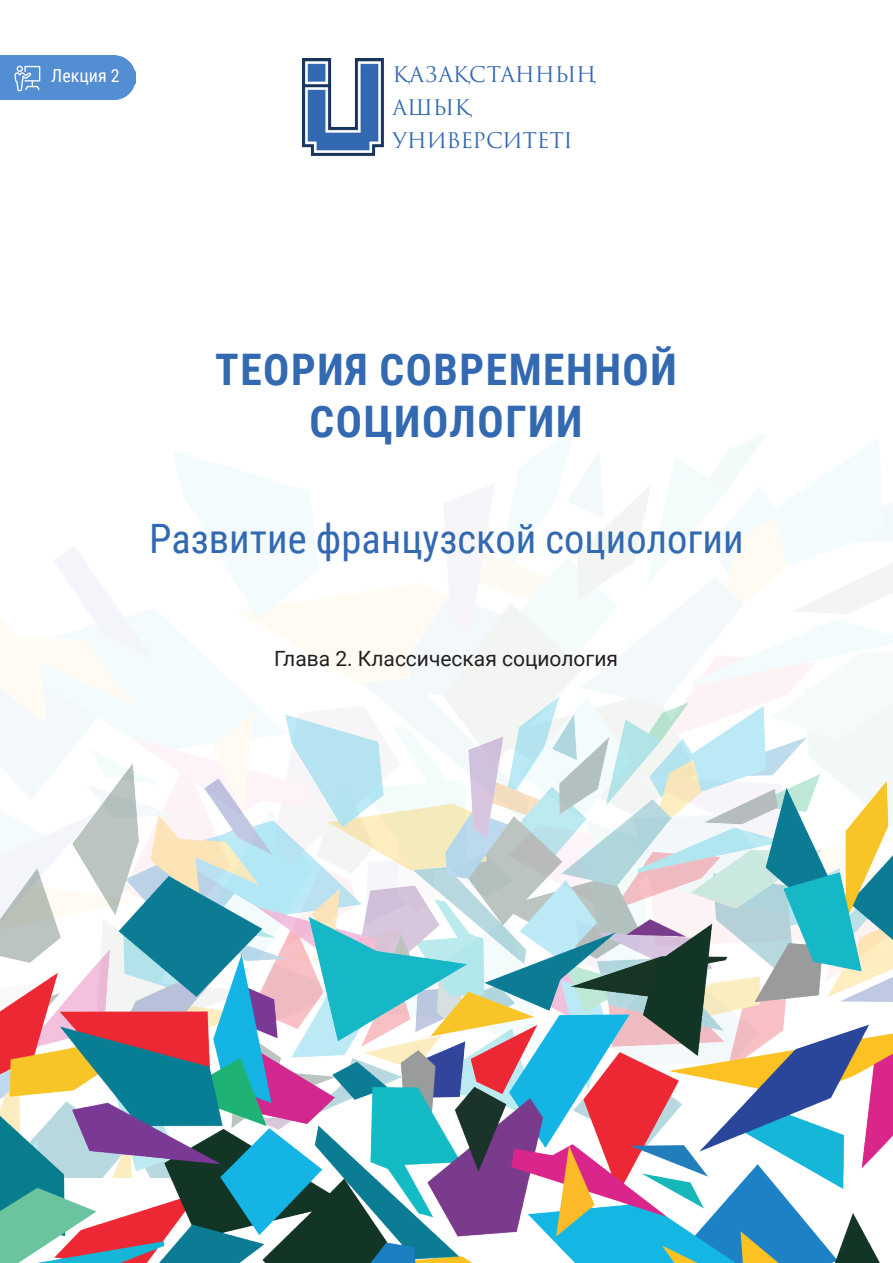
<style>
.page{position:relative;width:893px;height:1263px;background:#fff}
.page>*{position:absolute;margin:0;border:0;box-sizing:border-box;transform-origin:0 0}
.t1{font:700 43.5px/52.2px "Roboto Condensed";letter-spacing:.035em;color:#3269b1;text-align:center}
.t2{font:40.5px "Roboto Condensed";color:#3269b1}
.t3{font:21px "Roboto";color:#231f20}
.t4{font:21px "Trajan Pro 3";letter-spacing:-.01em;color:#3269b1}
.t5{font:18px "Roboto Condensed";color:#fff}
</style>
<div class="page">
<img style="left:0;top:425px;width:893px;height:638px">
<img style="left:302px;top:58px;width:82px;height:98px">
<img style="left:0;top:696px;width:892px;height:33px">
<img style="left:0;top:729px;width:892px;height:534px">
<div style="left:0;top:55px;width:136px;height:45px;background:#538dd2"></div>
<svg style="left:14px;top:66px;width:26px;height:25px"></svg>
<p class="t5" style="left:51px;top:63px;width:70px">Лекция 2</p>
<p class="t4" style="left:393px;top:60px;width:205px">ҚАЗАҚСТАННЫҢ</p>
<p class="t4" style="left:393px;top:93px;width:80px">АШЫҚ</p>
<p class="t4" style="left:393px;top:126px;width:182px">УНИВЕРСИТЕТІ</p>
<p class="t1" style="left:215px;top:341px;width:463px">ТЕОРИЯ СОВРЕМЕННОЙ<br>СОЦИОЛОГИИ</p>
<p class="t2" style="left:149px;top:510px;width:596px">Развитие французской социологии</p>
<p class="t3" style="left:274px;top:644px;width:345px">Глава 2. Классическая социология</p>
</div>
